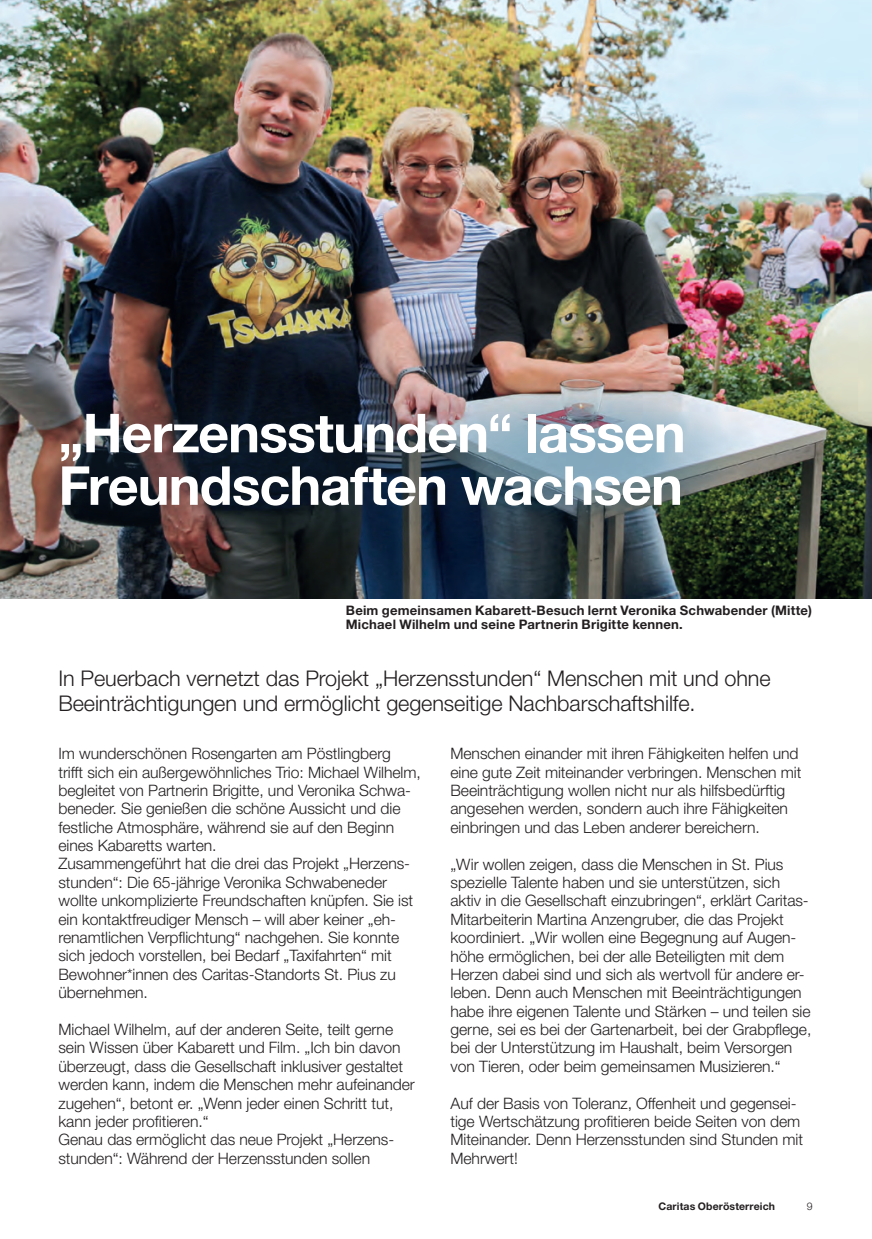
<style>
.page{position:relative;width:872px;height:1239px;background:#fff}
.page>*{position:absolute;margin:0;border:0;box-sizing:border-box;transform-origin:0 0}
.t1{font:700 53.73px/52.5px "Helvetica Neue LT Std";letter-spacing:-.02em;color:#fff}
.t2{font:300 21.7px/25px "Helvetica Neue LT Std";letter-spacing:-.005em;color:#231f20}
.t3{font:300 15.75px/18.4px "Helvetica Neue LT Std";letter-spacing:-.005em;color:#231f20}
.t4{font:700 13.12px/14.3px "Helvetica Neue LT Std";letter-spacing:.015em;color:#231f20}
.t5{font:700 10.5px "Helvetica Neue LT Std";letter-spacing:.01em;color:#231f20}
.t6{font:300 10.5px "Helvetica Neue LT Std";color:#231f20}
</style>
<div class="page">
<img style="left:0;top:0;width:872px;height:598px">
<div style="left:7px;top:361px;width:729px;height:198px;background:#285a7f;opacity:.3"></div>
<h1 class="t1" style="left:58px;top:405px;width:629px">„Herzensstunden“ lassen<br>Freundschaften wachsen</h1>
<p class="t4" style="left:346px;top:602px;width:467px">Beim gemeinsamen Kabarett-Besuch lernt Veronika Schwabender (Mitte)<br>Michael Wilhelm und seine Partnerin Brigitte kennen.</p>
<h2 class="t2" style="left:58px;top:664px;width:714px">In Peuerbach vernetzt das Projekt „Herzensstunden“ Menschen mit und ohne<br>Beeinträchtigungen und ermöglicht gegenseitige Nachbarschaftshilfe.</h2>
<p class="t3" style="left:58px;top:744px;width:364px">Im wunderschönen Rosengarten am Pöstlingberg<br>trifft sich ein außergewöhnliches Trio: Michael Wilhelm, begleitet von Partnerin Brigitte, und Veronika Schwa&shy;beneder. Sie genießen die schöne Aussicht und die festliche Atmosphäre, während sie auf den Beginn eines Kabaretts warten.<br>Zusammengeführt hat die drei das Projekt „Herzens&shy;stunden“: Die 65-jährige Veronika Schwabeneder wollte unkomplizierte Freundschaften knüpfen. Sie ist ein kontaktfreudiger Mensch – will aber keiner „eh&shy;renamtlichen Verpflichtung“ nachgehen. Sie konnte sich jedoch vorstellen, bei Bedarf „Taxifahrten“ mit Bewohner*innen des Caritas-Standorts St. Pius zu übernehmen.</p>
<p class="t3" style="left:58px;top:1019px;width:358px">Michael Wilhelm, auf der anderen Seite, teilt gerne sein Wissen über Kabarett und Film. „Ich bin davon überzeugt, dass die Gesellschaft inklusiver gestaltet werden kann, indem die Menschen mehr aufeinander zugehen“, betont er. „Wenn jeder einen Schritt tut, kann jeder profitieren.“<br>Genau das ermöglicht das neue Projekt „Herzens&shy;stunden“: Während der Herzensstunden sollen</p>
<p class="t3" style="left:450px;top:744px;width:352px">Menschen einander mit ihren Fähigkeiten helfen und eine gute Zeit miteinander verbringen. Menschen mit Beeinträchtigung wollen nicht nur als hilfsbedürftig angesehen werden, sondern auch ihre Fähigkeiten einbringen und das Leben anderer bereichern.</p>
<p class="t3" style="left:450px;top:854px;width:362px">„Wir wollen zeigen, dass die Menschen in St. Pius spezielle Talente haben und sie unterstützen, sich aktiv in die Gesellschaft einzubringen“, erklärt Caritas-Mitarbeiterin Martina Anzengruber, die das Projekt koordiniert. „Wir wollen eine Begegnung auf Augen&shy;höhe ermöglichen, bei der alle Beteiligten mit dem Herzen dabei sind und sich als wertvoll für andere er&shy;leben. Denn auch Menschen mit Beeinträchtigungen habe ihre eigenen Talente und Stärken – und teilen sie gerne, sei es bei der Gartenarbeit, bei der Grabpflege, bei der Unterstützung im Haushalt, beim Versorgen von Tieren, oder beim gemeinsamen Musizieren.“</p>
<p class="t3" style="left:450px;top:1093px;width:354px">Auf der Basis von Toleranz, Offenheit und gegensei&shy;tige Wertschätzung profitieren beide Seiten von dem Miteinander. Denn Herzensstunden sind Stunden mit Mehrwert!</p>
<p class="t5" style="left:658px;top:1199px;width:118px">Caritas Oberösterreich</p>
<p class="t6" style="left:807px;top:1199px;width:7px">9</p>
</div>
